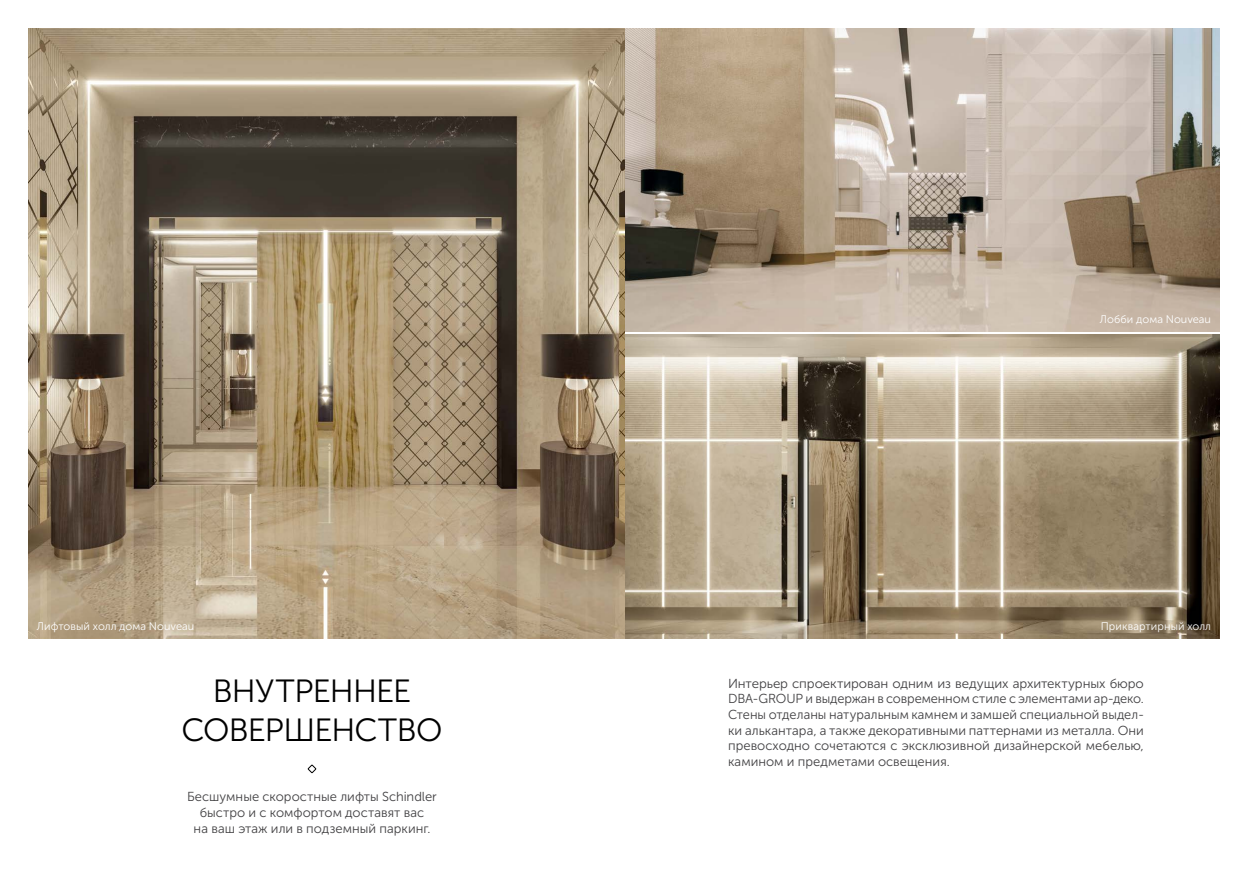
<style>
.page{position:relative;width:1248px;height:871px;background:#fff}
.page>*{position:absolute;margin:0;border:0;box-sizing:border-box;transform-origin:0 0}
.t1{font:32px/38.4px "Museo Sans Cyrl 300";letter-spacing:-.02em;color:#000;text-align:center}
.t2{font:13px/15.6px "Museo Sans Cyrl 300";letter-spacing:.005em;color:#414042;text-align:justify}
.t3{font:11px "Museo Sans Cyrl 300";letter-spacing:.005em;color:#fff}
</style>
<div class="page">
<img style="left:624px;top:28px;width:595px;height:304px">
<img style="left:624px;top:334px;width:595px;height:304px">
<img style="left:28px;top:28px;width:596px;height:610px">
<div style="left:308px;top:764px;width:8px;height:9px;border:1px solid #000;border-radius:3px"></div>
<p class="t3" style="left:37px;top:620px;width:159px">Лифтовый холл дома Nouveau</p>
<h1 class="t1" style="left:181px;top:672px;width:262px">ВНУТРЕННЕЕ<br>СОВЕРШЕНСТВО</h1>
<p class="t2" style="left:187px;top:789px;width:251px;text-align:center">Бесшумные скоростные лифты Schindler быстро и с комфортом доставят вас<br>на ваш этаж или в подземный паркинг.</p>
<p class="t3" style="left:1099px;top:313px;width:113px">Лобби дома Nouveau</p>
<p class="t3" style="left:1100px;top:620px;width:112px">Приквартирный холл</p>
<p class="t2" style="left:728px;top:675px;width:417px">Интерьер спроектирован одним из ведущих архитектурных бюро DBA-GROUP и выдержан в современном стиле с элементами ар-деко.<br>Стены отделаны натуральным камнем и замшей специальной выдел&shy;ки алькантара, а также декоративными паттернами из металла. Они превосходно сочетаются с эксклюзивной дизайнерской мебелью, камином и предметами освещения.</p>
</div>
